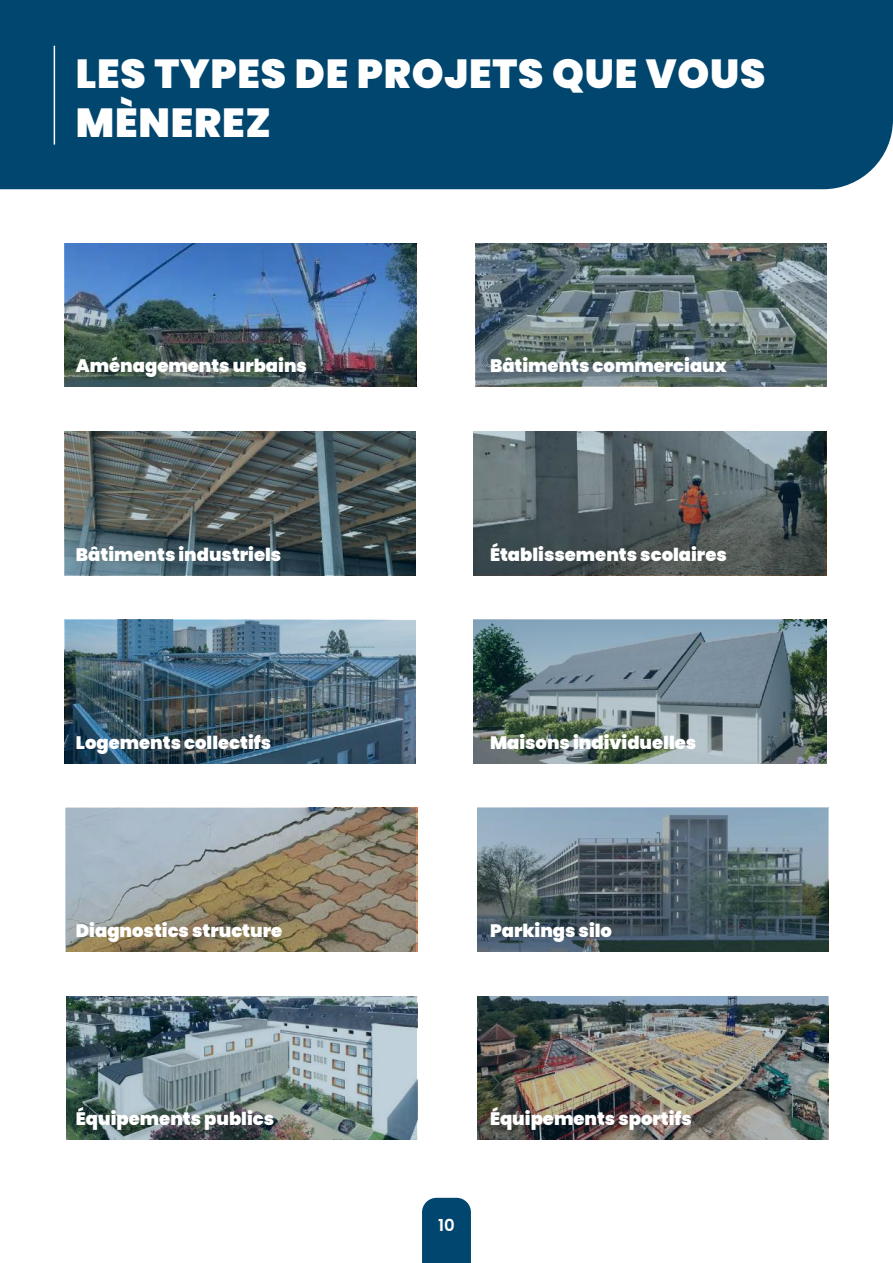
<style>
.page{position:relative;width:893px;height:1263px;background:#fff}
.page>*{position:absolute;margin:0;border:0;box-sizing:border-box;transform-origin:0 0}
.t1{font:900 40.5px/48.6px "Poppins";letter-spacing:.02em;color:#fff}
.t2{font:900 18px "Poppins";color:#fff}
.t3{font:600 16.5px "Poppins";color:#fff}
</style>
<div class="page">
<div style="left:0;top:0;width:893px;height:189px;background:#00466e"></div>
<hr style="left:54px;top:46px;width:1px;height:99px;background:#fff">
<svg style="left:65px;top:432px;width:351px;height:143px;background:#4f5b5d"></svg>
<svg style="left:474px;top:432px;width:350px;height:143px;background:#556163"></svg>
<svg style="left:476px;top:243px;width:351px;height:143px;background:#5f7173"></svg>
<img style="left:66px;top:243px;width:350px;height:144px">
<svg style="left:65px;top:808px;width:351px;height:143px;background:#969388"></svg>
<img style="left:65px;top:620px;width:351px;height:143px">
<img style="left:66px;top:996px;width:351px;height:144px">
<img style="left:477px;top:996px;width:351px;height:144px">
<svg style="left:477px;top:808px;width:351px;height:143px;background:#5a6d76"></svg>
<img style="left:474px;top:620px;width:353px;height:143px">
<div style="left:422px;top:1198px;width:49px;height:65px;background:#00466e"></div>
<h1 class="t1" style="left:76px;top:50px;width:691px">LES TYPES DE PROJETS QUE VOUS<br>MÈNEREZ</h1>
<p class="t2" style="left:76px;top:356px;width:233px">Aménagements urbains</p>
<p class="t2" style="left:490px;top:356px;width:238px">Bâtiments commerciaux</p>
<p class="t2" style="left:76px;top:544px;width:207px">Bâtiments industriels</p>
<p class="t2" style="left:490px;top:544px;width:238px">Établissements scolaires</p>
<p class="t2" style="left:76px;top:732px;width:197px">Logements collectifs</p>
<p class="t2" style="left:490px;top:732px;width:208px">Maisons individuelles</p>
<p class="t2" style="left:76px;top:920px;width:208px">Diagnostics structure</p>
<p class="t2" style="left:490px;top:920px;width:124px">Parkings silo</p>
<p class="t2" style="left:76px;top:1108px;width:200px">Équipements publics</p>
<p class="t2" style="left:490px;top:1108px;width:203px">Équipements sportifs</p>
<p class="t3" style="left:438px;top:1216px;width:18px">10</p>
</div>
